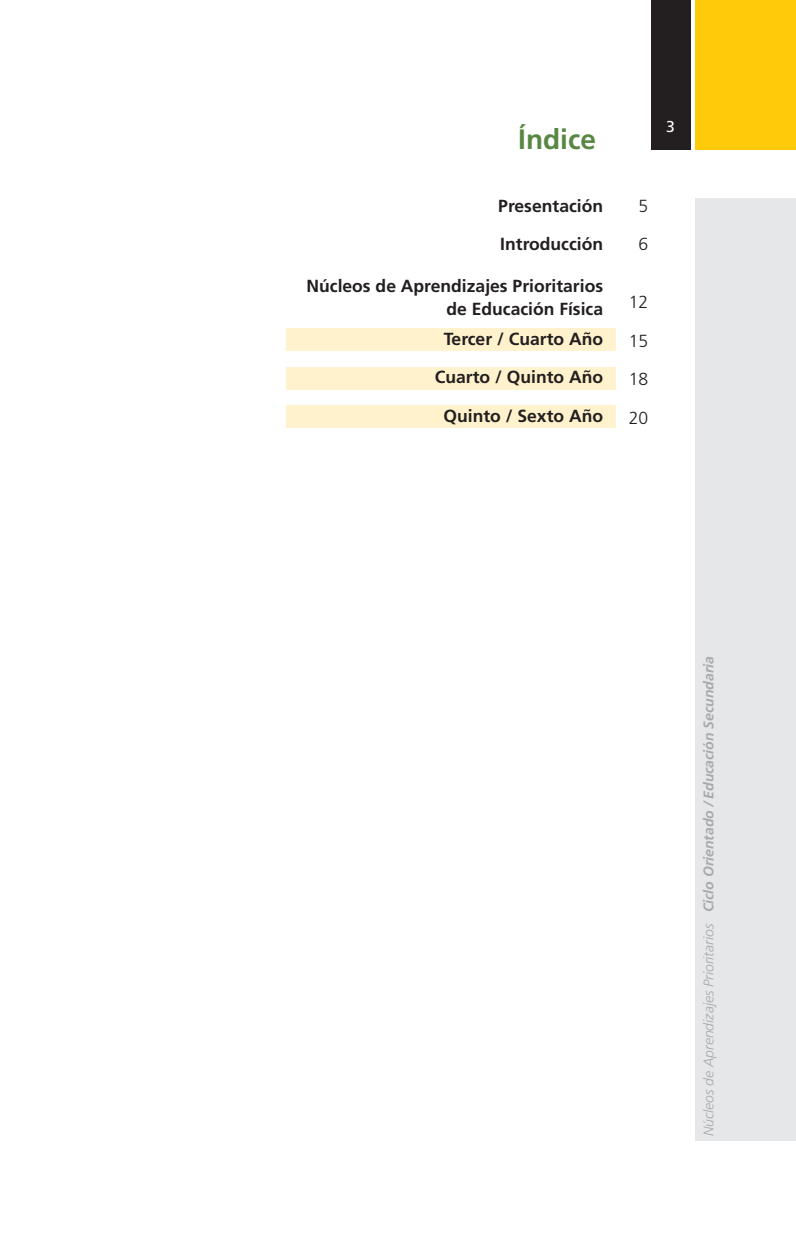
<style>
.page{position:relative;width:796px;height:1242px;background:#fff}
.page>*{position:absolute;margin:0;border:0;box-sizing:border-box;transform-origin:0 0}
.t1{font:700 28px "Frutiger LT Std";color:#588743}
.t2{font:700 17.5px/22.8px "Frutiger LT Std";color:#231f20;text-align:right}
.t3{font:300 17.5px "Frutiger LT Std";color:#231f20}
.t4{font:15.75px "Frutiger LT Std";color:#fff}
.t5{font:italic 700 14px "Frutiger LT Std";color:#a8a9ad}
.s1{font-weight:300}
</style>
<div class="page">
<div style="left:695px;top:0;width:100px;height:149px;background:#feca0a"></div>
<div style="left:650px;top:0;width:40px;height:149px;background:#231f20"></div>
<div style="left:695px;top:199px;width:100px;height:942px;background:#e6e7e9"></div>
<div style="left:286px;top:329px;width:329px;height:22px;background:#fff2cc"></div>
<div style="left:286px;top:367px;width:329px;height:23px;background:#fff2cc"></div>
<div style="left:286px;top:406px;width:329px;height:22px;background:#fff2cc"></div>
<h1 class="t1" style="left:518px;top:123px;width:79px">Índice</h1>
<p class="t2" style="left:498px;top:194px;width:106px">Presentación</p>
<p class="t2" style="left:500px;top:233px;width:104px">introducción</p>
<p class="t2" style="left:306px;top:275px;width:298px">núcleos de aprendizajes Prioritarios de educación Física</p>
<p class="t2" style="left:443px;top:327px;width:161px">Tercer / cuarto año</p>
<p class="t2" style="left:434px;top:366px;width:170px">cuarto / Quinto año</p>
<p class="t2" style="left:443px;top:404px;width:161px">Quinto / Sexto año</p>
<p class="t4" style="left:665px;top:118px;width:10px">3</p>
<p class="t3" style="left:638px;top:196px;width:11px">5</p>
<p class="t3" style="left:638px;top:234px;width:11px">6</p>
<p class="t3" style="left:628px;top:292px;width:21px">12</p>
<p class="t3" style="left:628px;top:331px;width:21px">15</p>
<p class="t3" style="left:628px;top:369px;width:21px">18</p>
<p class="t3" style="left:628px;top:408px;width:21px">20</p>
<p class="t5" style="left:699px;top:1136px;width:481px;rotate:-90deg"><span class="s1">Núcleos de Aprendizajes Prioritarios</span> Ciclo Orientado / Educación Secundaria</p>
</div>
